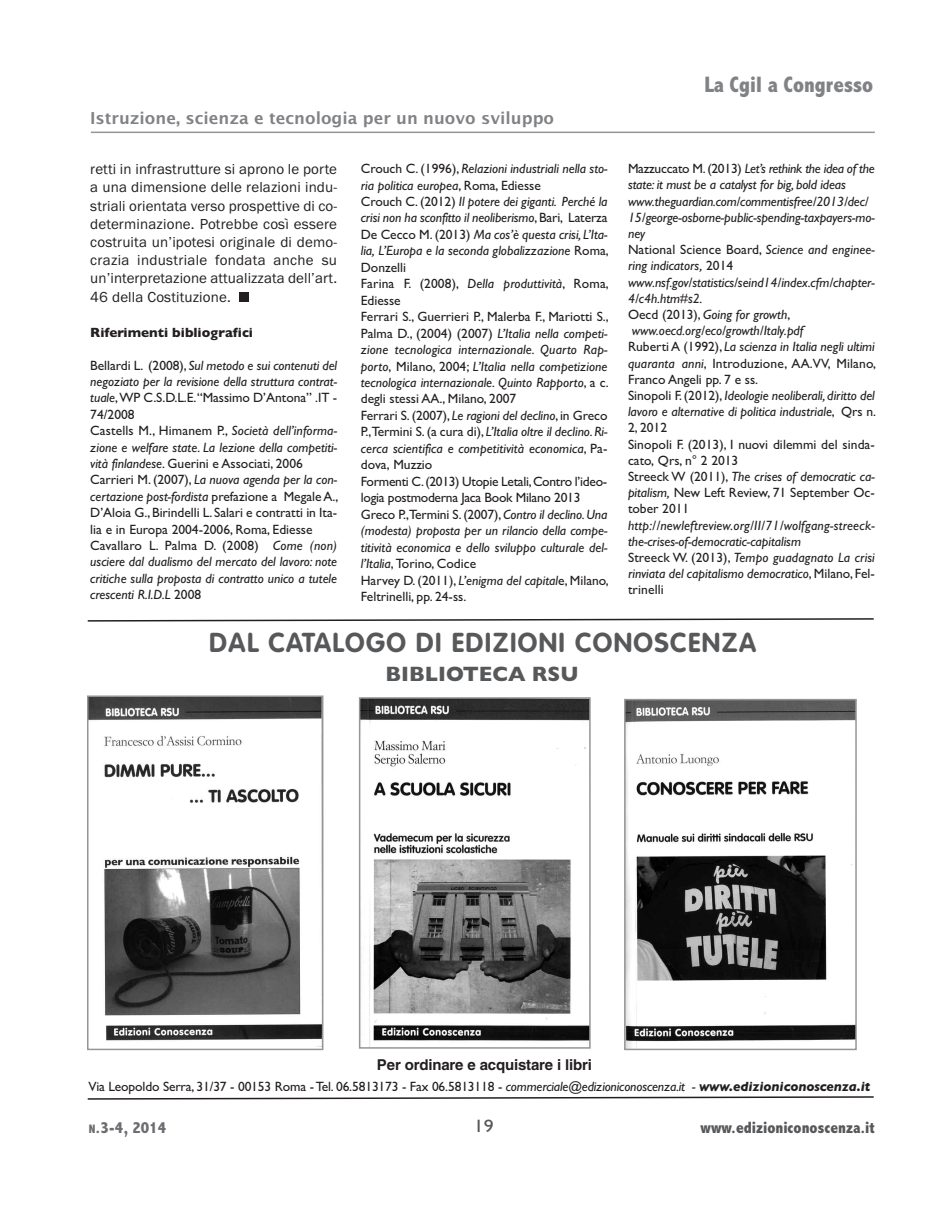
<style>
.page{position:relative;width:949px;height:1212px;background:#fff}
.page>*{position:absolute;margin:0;border:0;box-sizing:border-box;transform-origin:0 0}
.t1{font:700 27px "VAG Rounded LT";letter-spacing:.05em;color:#57585a}
.t2{font:800 condensed 22.5px "Abadi";color:#808285}
.t3{font:700 21px "Gill Sans";color:#57585a}
.t4{font:18px "Gill Sans";color:#57585a;scale:1.1 1}
.t5{font:600 16.5px "Lucida Sans";color:#808285}
.t6{font:800 condensed 16.5px "Abadi";color:#57585a}
.t7{font:800 condensed 16.5px "Abadi";color:#6c6d70}
.t8{font:15px/18.1px "Franklin Gothic";letter-spacing:.01em;color:#231f20;text-align:justify}
.t9{font:700 15px "Helvetica";letter-spacing:-.01em;color:#231f20}
.t10{font:italic 13.5px/16.5px "Gill Sans";color:#231f20}
.t11{font:13.5px "Gill Sans";letter-spacing:-.01em;color:#231f20}
.t12{font:700 13.5px "Gill Sans";color:#231f20}
.s1{font-style:normal}
.s2{font-style:italic}
.s3{font-weight:700;font-style:italic}
.s4{font-size:12.3px}
</style>
<div class="page">
<div style="left:239px;top:292px;width:9px;height:10px;background:#231f20"></div>
<hr style="left:91px;top:132px;width:783px;height:1px;background:#939598">
<svg style="left:87px;top:618px;width:787px;height:4px"></svg>
<svg style="left:87px;top:1096px;width:787px;height:4px"></svg>
<img style="left:90px;top:698px;width:230px;height:343px">
<div style="left:87px;top:695px;width:236px;height:355px;border:2px solid #939598"></div>
<img style="left:362px;top:700px;width:225px;height:346px">
<div style="left:359px;top:697px;width:231px;height:352px;border:2px solid #939598"></div>
<img style="left:627px;top:702px;width:226px;height:345px">
<div style="left:624px;top:699px;width:232px;height:351px;border:2px solid #939598"></div>
<p class="t5" style="left:90px;top:108px;width:465px">Istruzione, scienza e tecnologia per un nuovo sviluppo</p>
<h2 class="t2" style="left:704px;top:71px;width:170px">La Cgil a Congresso</h2>
<p class="t8" style="left:90px;top:160px;width:248px">retti in infrastrutture si aprono le porte a una dimensione delle relazioni indu&shy;striali orientata verso prospettive di co&shy;determinazione. Potrebbe così essere costruita un’ipotesi originale di demo&shy;crazia industriale fondata anche su un’interpretazione attualizzata dell’art.<br>46 della Costituzione.</p>
<p class="t12" style="left:90px;top:324px;width:164px">Riferimenti bibliografici</p>
<p class="t10" style="left:90px;top:357px;width:249px"><span class="s1">Bellardi L. (2008),</span> Sul metodo e sui contenuti del negoziato per la revisione della struttura contrat&shy;tuale<span class="s1">,WP C.S.D.L.E.“Massimo D’Antona” .IT - 74/2008<br>Castells M., Himanem P.,</span> Società dell’informa&shy;zione e welfare state. La lezione della competiti&shy;vità finlandese<span class="s1">. Guerini e Associati, 2006<br>Carrieri M. (2007),</span> La nuova agenda per la con&shy;certazione post-fordista <span class="s1">prefazione a MegaleA., D’Aloia G.,Birindelli L. Salari e contratti in Ita&shy;lia e in Europa 2004-2006, Roma, Ediesse Cavallaro L. Palma D. (2008)</span> Come (non) usciere dal dualismo del mercato del lavoro: note critiche sulla proposta di contratto unico a tutele crescenti R.I.D.L <span class="s1">2008</span></p>
<p class="t10" style="left:360px;top:160px;width:249px"><span class="s1">Crouch C.(1996),</span> Relazioni industriali nella sto&shy;ria politica europea<span class="s1">, Roma, Ediesse<br>Crouch C.(2012)</span> Il potere dei giganti. Perché la crisi non ha sconfitto il neoliberismo<span class="s1">,Bari, Laterza De Cecco M.(2013)</span> Ma cos’è questa crisi, L’Ita&shy;lia, L’Europa e la seconda globalizzazione <span class="s1">Roma, Donzelli<br>Farina F. (2008),</span> Della produttività<span class="s1">, Roma, Ediesse<br>Ferrari S., Guerrieri P., Malerba F., Mariotti S., Palma D., (2004) (2007)</span> L’Italia nella competi&shy;zione tecnologica internazionale. Quarto Rap&shy;porto<span class="s1">, Milano, 2004;</span> L’Italia nella competizione tecnologica internazionale. Quinto Rapporto<span class="s1">, a c. degli stessi AA., Milano, 2007<br>Ferrari S.(2007),</span> Le ragioni del declino<span class="s1">, in Greco P.,Termini S.(a cura di),</span> L’Italia oltre il declino. Ri&shy;cerca scientifica e competitività economica<span class="s1">, Pa&shy;dova, Muzzio<br>Formenti C.(2013) Utopie Letali,Contro l’ideo&shy;logia postmoderna Jaca Book Milano 2013<br>Greco P.,Termini S.(2007),</span>Contro il declino.Una (modesta) proposta per un rilancio della compe&shy;titività economica e dello sviluppo culturale del&shy;l’Italia<span class="s1">, Torino, Codice<br>Harvey D. (2011),</span> L’enigma del capital<span class="s1">e, Milano, Feltrinelli, pp. 24-ss.</span></p>
<p class="t10" style="left:627px;top:160px;width:249px"><span class="s1">Mazzuccato M.(2013)</span> Let’s rethink the idea of the state: it must be a catalyst for big, bold ideas www.theguardian.com/commentisfree/2013/dec/ 15/george-osborne-public-spending-taxpayers-mo&shy;ney<br><span class="s1">National Science Board,</span> Science and enginee&shy;ring indicators, <span class="s1">2014 </span>www.nsf.gov/statistics/seind14/index.cfm/chapter-4/c4h.htm#s2.<br><span class="s1">Oecd (2013),</span> Going for growth<span class="s1">, </span>www.oecd.org/eco/growth/Italy.pdf<br><span class="s1">RubertiA (1992),</span> La scienza in Italia negli ultimi quaranta anni<span class="s1">, Introduzione, AA.VV, Milano, Franco Angeli pp. 7 e ss.<br>Sinopoli F.(2012),</span> Ideologie neoliberali, diritto del lavoro e alternative di politica industriale<span class="s1">, Qrs n.<br>2, 2012<br>Sinopoli F. (2013), I nuovi dilemmi del sinda&shy;cato, Qrs, n° 2 2013<br>Streeck W (2011),</span> The crises of democratic ca&shy;pitalism, <span class="s1">New Left Review, 71 September Oc&shy;tober 2011</span></p>
<p class="t10" style="left:627px;top:517px;width:248px">http://newleftreview.org/II/71/wolfgang-streeck&shy;the-crises-of-democratic-capitalism<br><span class="s1">Streeck W. (2013),</span> Tempo guadagnato La crisi rinviata del capitalismo democratico<span class="s1">,Milano, Fel&shy;trinelli</span></p>
<h1 class="t1" style="left:209px;top:631px;width:548px">DAL CATALOGO DI EDIZIONI CONOSCENZA</h1>
<h3 class="t3" style="left:385px;top:661px;width:194px">BIBLIOTECA RSU</h3>
<p class="t9" style="left:377px;top:1059px;width:216px">Per ordinare e acquistare i libri</p>
<p class="t11" style="left:88px;top:1078px;width:783px">Via Leopoldo Serra, 31/37 - 00153 Roma -Tel. 06.5813173 - Fax 06.5813118 - <span class="s2">commerciale@edizioniconoscenza.it -</span> <span class="s3">www.edizioniconoscenza.it</span></p>
<p class="t7" style="left:89px;top:1117px;width:79px"><span class="s4">N</span>.3-4, 2014</p>
<h3 class="t4" style="left:473px;top:1115px;width:20px">19</h3>
<p class="t6" style="left:700px;top:1117px;width:176px">www.edizioniconoscenza.it</p>
</div>
